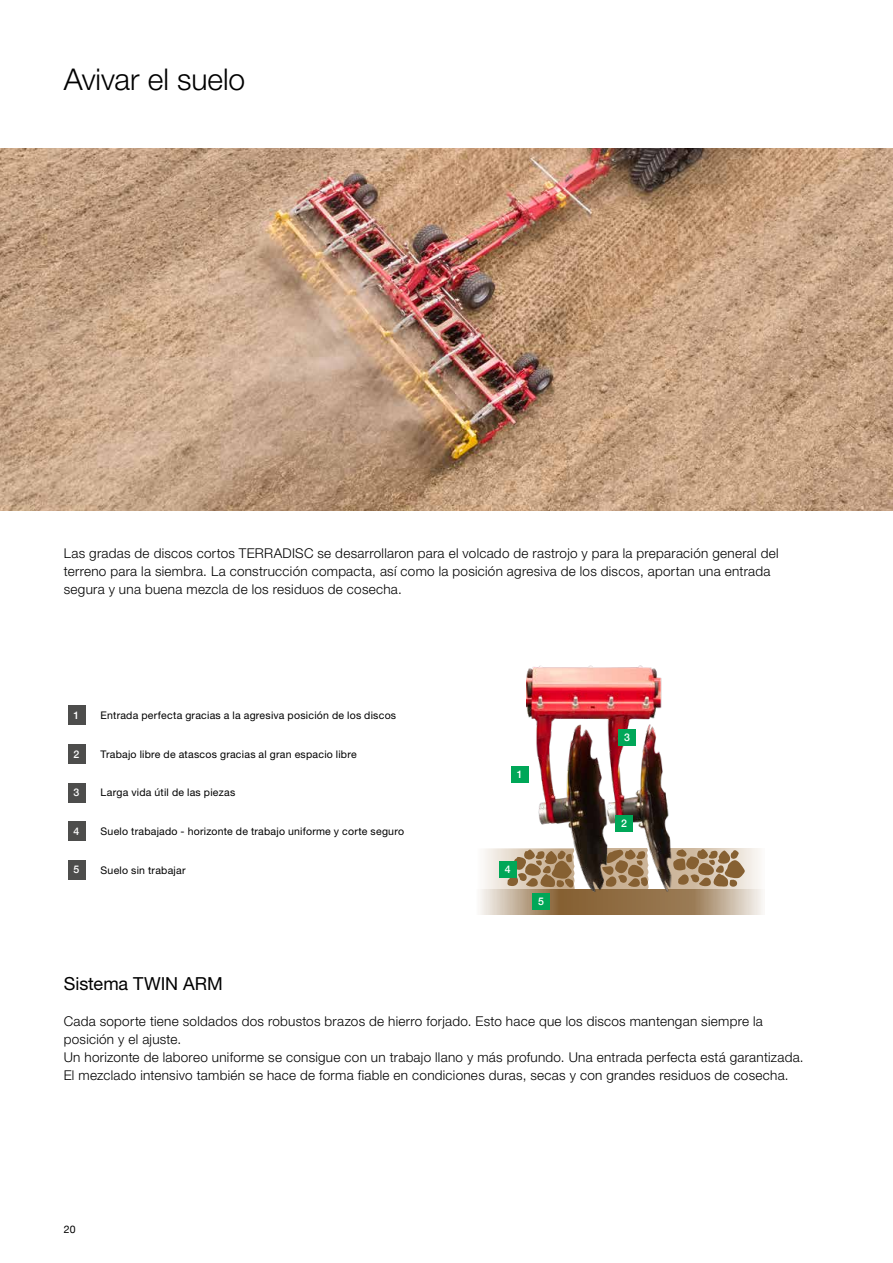
<style>
.page{position:relative;width:893px;height:1263px;background:#fff}
.page>*{position:absolute;margin:0;border:0;box-sizing:border-box;transform-origin:0 0}
.t1{font:300 30px "Helvetica Neue LTW1 G";color:#000}
.t2{font:18px "Helvetica Neue LTW1 G";color:#000}
.t3{font:300 13.5px/18px "Helvetica Neue LTW1 G";letter-spacing:.02em;color:#000}
.t4{font:10.5px "Helvetica Neue LTW1 G";letter-spacing:.025em;color:#000}
.t5{font:500 10.5px "Helvetica Neue";color:#fff}
.t6{font:10.5px "Helvetica Neue";color:#000}
</style>
<div class="page">
<div style="left:578px;top:849px;width:187px;height:40px;background:#f6f3ee"></div>
<svg style="left:480px;top:889px;width:283px;height:25px;background:#b0987b"></svg>
<svg style="left:712px;top:849px;width:33px;height:39px"></svg>
<svg style="left:484px;top:849px;width:23px;height:40px"></svg>
<svg style="left:507px;top:849px;width:20px;height:40px"></svg>
<img style="left:527px;top:665px;width:185px;height:231px">
<div style="left:511px;top:766px;width:17px;height:16px;background:#00a758"></div>
<div style="left:615px;top:815px;width:17px;height:16px;background:#00a758"></div>
<div style="left:619px;top:729px;width:17px;height:16px;background:#00a758"></div>
<div style="left:499px;top:862px;width:17px;height:16px;background:#00a758"></div>
<div style="left:533px;top:893px;width:17px;height:16px;background:#00a758"></div>
<div style="left:68px;top:706px;width:17px;height:19px;background:#4d4d4c"></div>
<div style="left:68px;top:744px;width:17px;height:20px;background:#4d4d4c"></div>
<div style="left:68px;top:783px;width:17px;height:19px;background:#4d4d4c"></div>
<div style="left:68px;top:822px;width:17px;height:19px;background:#4d4d4c"></div>
<div style="left:68px;top:860px;width:17px;height:19px;background:#4d4d4c"></div>
<img style="left:0;top:149px;width:893px;height:361px">
<h1 class="t1" style="left:64px;top:61px;width:183px">Avivar el suelo</h1>
<p class="t3" style="left:64px;top:544px;width:716px">Las gradas de discos cortos TERRADISC se desarrollaron para el volcado de rastrojo y para la preparación general del terreno para la siembra. La construcción compacta, así como la posición agresiva de los discos, aportan una entrada segura y una buena mezcla de los residuos de cosecha.</p>
<p class="t5" style="left:74px;top:707px;width:7px">1</p>
<p class="t5" style="left:74px;top:745px;width:7px">2</p>
<p class="t5" style="left:74px;top:784px;width:7px">3</p>
<p class="t5" style="left:74px;top:823px;width:7px">4</p>
<p class="t5" style="left:74px;top:861px;width:7px">5</p>
<p class="t4" style="left:101px;top:709px;width:297px">Entrada perfecta gracias a la agresiva posición de los discos</p>
<p class="t4" style="left:101px;top:747px;width:258px">Trabajo libre de atascos gracias al gran espacio libre</p>
<p class="t4" style="left:101px;top:786px;width:136px">Larga vida útil de las piezas</p>
<p class="t4" style="left:101px;top:824px;width:305px">Suelo trabajado - horizonte de trabajo uniforme y corte seguro</p>
<p class="t4" style="left:101px;top:864px;width:86px">Suelo sin trabajar</p>
<p class="t5" style="left:517px;top:765px;width:7px">1</p>
<p class="t5" style="left:505px;top:861px;width:7px">4</p>
<p class="t5" style="left:538px;top:893px;width:7px">5</p>
<p class="t5" style="left:624px;top:729px;width:7px">3</p>
<p class="t5" style="left:621px;top:815px;width:7px">2</p>
<h2 class="t2" style="left:64px;top:973px;width:161px">Sistema TWIN ARM</h2>
<p class="t3" style="left:64px;top:1012px;width:741px">Cada soporte tiene soldados dos robustos brazos de hierro forjado. Esto hace que los discos mantengan siempre la posición y el ajuste.<br>Un horizonte de laboreo uniforme se consigue con un trabajo llano y más profundo. Una entrada perfecta está garantizada.<br>El mezclado intensivo también se hace de forma fiable en condiciones duras, secas y con grandes residuos de cosecha.</p>
<p class="t6" style="left:64px;top:1222px;width:13px">20</p>
</div>
